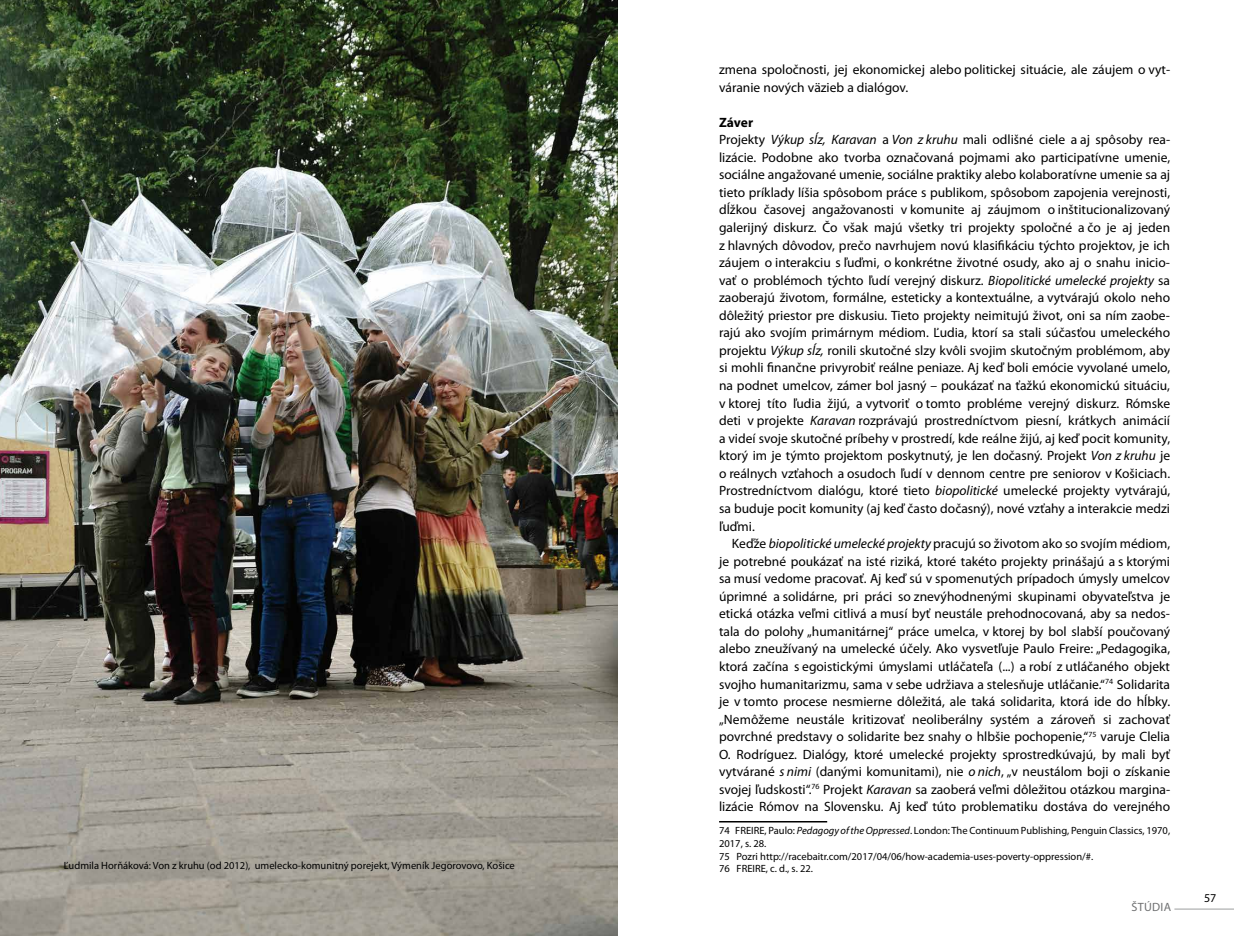
<style>
.page{position:relative;width:1234px;height:936px;background:#fff}
.page>*{position:absolute;margin:0;border:0;box-sizing:border-box;transform-origin:0 0}
.t1{font:13.5px/17.5px "Myriad Pro";color:#000}
.t2{font:12px "Myriad Pro";letter-spacing:.025em;color:#707172}
.t3{font:12px "Myriad Pro";color:#000}
.t4{font:10.5px/12.6px "Myriad Pro";color:#000}
.s1{font-weight:700}
.s2{font-style:italic}
</style>
<div class="page">
<hr style="left:1174px;top:908px;width:59px;height:1px;background:#9c9e9f">
<hr style="left:719px;top:821px;width:108px;height:1px;background:#000">
<img style="left:0;top:0;width:617px;height:935px">
<p class="t4" style="left:64px;top:859px;width:452px">Ľudmila Horňáková: Von z kruhu (od 2012), umelecko-komunitný porejekt, Výmeník Jegorovovo, Košice</p>
<p class="t1" style="left:719px;top:61px;width:452px">zmena spoločnosti, jej ekonomickej alebo politickej situácie, ale záujem o vyt&shy;váranie nových väzieb a dialógov.</p>
<p class="t1" style="left:719px;top:114px;width:452px"><span class="s1">Záver<br></span>Projekty <span class="s2">Výkup sĺz, Karavan</span> a <span class="s2">Von z kruhu</span> mali odlišné ciele a aj spôsoby rea&shy;lizácie. Podobne ako tvorba označovaná pojmami ako participatívne umenie, sociálne angažované umenie, sociálne praktiky alebo kolaboratívne umenie sa aj tieto príklady líšia spôsobom práce s publikom, spôsobom zapojenia verejnosti, dĺžkou časovej angažovanosti v komunite aj záujmom o inštitucionalizovaný galerijný diskurz. Čo však majú všetky tri projekty spoločné a čo je aj jeden z hlavných dôvodov, prečo navrhujem novú klasifikáciu týchto projektov, je ich záujem o interakciu s ľuďmi, o konkrétne životné osudy, ako aj o snahu inicio&shy;vať o problémoch týchto ľudí verejný diskurz. <span class="s2">Biopolitické umelecké projekty</span> sa zaoberajú životom, formálne, esteticky a kontextuálne, a vytvárajú okolo neho dôležitý priestor pre diskusiu. Tieto projekty neimitujú život, oni sa ním zaobe&shy;rajú ako svojím primárnym médiom. Ľudia, ktorí sa stali súčasťou umeleckého projektu <span class="s2">Výkup sĺz,</span> ronili skutočné slzy kvôli svojim skutočným problémom, aby si mohli finančne privyrobiť reálne peniaze. Aj keď boli emócie vyvolané umelo, na podnet umelcov, zámer bol jasný – poukázať na ťažkú ekonomickú situáciu, v ktorej títo ľudia žijú, a vytvoriť o tomto probléme verejný diskurz. Rómske deti v projekte <span class="s2">Karavan</span> rozprávajú prostredníctvom piesní, krátkych animácií a videí svoje skutočné príbehy v prostredí, kde reálne žijú, aj keď pocit komunity, ktorý im je týmto projektom poskytnutý, je len dočasný. Projekt <span class="s2">Von z kruhu</span> je o reálnych vzťahoch a osudoch ľudí v dennom centre pre seniorov v Košiciach.<br>Prostredníctvom dialógu, ktoré tieto <span class="s2">biopolitické</span> umelecké projekty vytvárajú, sa buduje pocit komunity (aj keď často dočasný), nové vzťahy a interakcie medzi ľuďmi.</p>
<p class="t1" style="left:719px;top:535px;width:452px;text-align:justify;text-indent:13px">Keďže <span class="s2">biopolitické umelecké projekty</span> pracujú so životom ako so svojím médiom, je potrebné poukázať na isté riziká, ktoré takéto projekty prinášajú a s ktorými sa musí vedome pracovať. Aj keď sú v spomenutých prípadoch úmysly umelcov úprimné a solidárne, pri práci so znevýhodnenými skupinami obyvateľstva je etická otázka veľmi citlivá a musí byť neustále prehodnocovaná, aby sa nedos&shy;tala do polohy „humanitárnej“ práce umelca, v ktorej by bol slabší poučovaný alebo zneužívaný na umelecké účely. Ako vysvetľuje Paulo Freire: „Pedagogika, ktorá začína s egoistickými úmyslami utláčateľa (...) a robí z utláčaného objekt svojho humanitarizmu, sama v sebe udržiava a stelesňuje utláčanie.“<sup>74</sup> Solidarita je v tomto procese nesmierne dôležitá, ale taká solidarita, ktorá ide do hĺbky. „Nemôžeme neustále kritizovať neoliberálny systém a zároveň si zachovať povrchné predstavy o solidarite bez snahy o hlbšie pochopenie,“<sup>75</sup> varuje Clelia O. Rodríguez. Dialógy, ktoré umelecké projekty sprostredkúvajú, by mali byť vytvárané <span class="s2">s nimi</span> (danými komunitami), nie <span class="s2">o nich</span>, „v neustálom boji o získanie svojej ľudskosti“.<sup>76</sup> Projekt <span class="s2">Karavan</span> sa zaoberá veľmi dôležitou otázkou margina&shy;lizácie Rómov na Slovensku. Aj keď túto problematiku dostáva do verejného</p>
<p class="t4" style="left:719px;top:824px;width:452px">74 FREIRE, Paulo: <span class="s2">Pedagogy of the Oppressed</span>. London: The Continuum Publishing, Penguin Classics, 1970, 2017, s. 28.<br>75 Pozri http://racebaitr.com/2017/04/06/how-academia-uses-poverty-oppression/#.<br>76 FREIRE, c. d., s. 22.</p>
<p class="t2" style="left:1131px;top:900px;width:41px">ŠTÚDIA</p>
<p class="t3" style="left:1203px;top:891px;width:14px">57</p>
</div>
